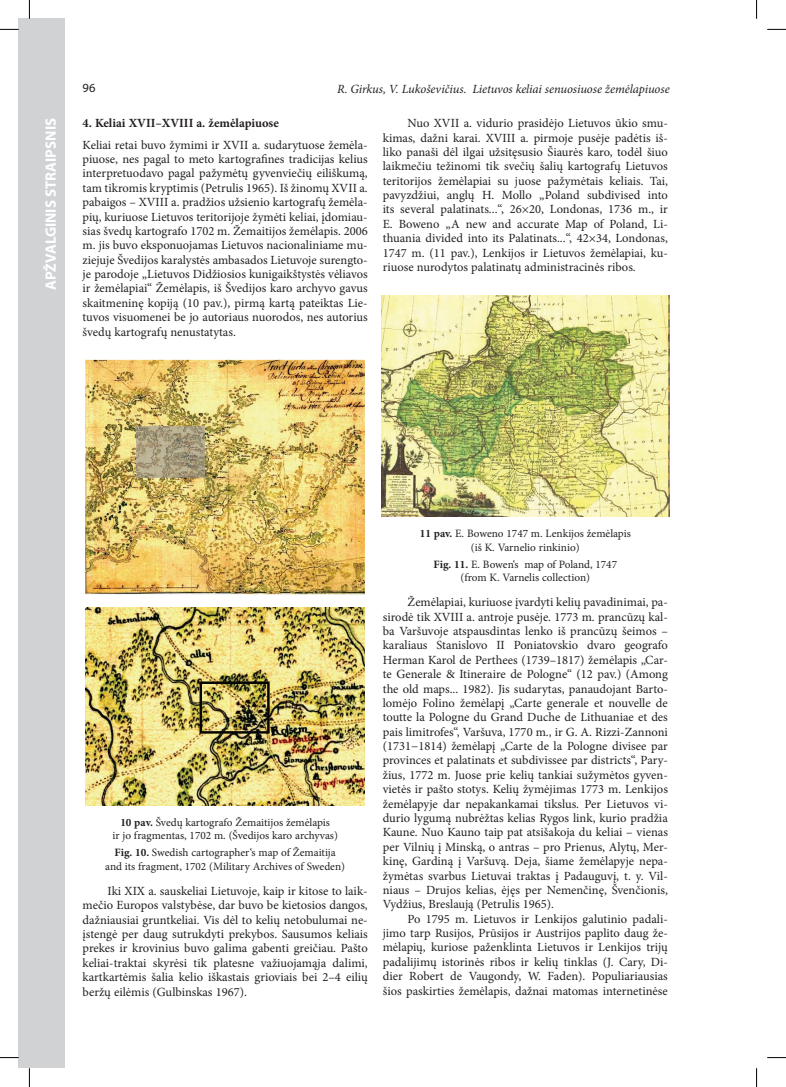
<style>
.page{position:relative;width:786px;height:1087px;background:#fff}
.page>*{position:absolute;margin:0;border:0;box-sizing:border-box;transform-origin:0 0}
.t1{font:700 15px "Myriad Pro";color:#fff}
.t2{font:12.5px/14.4px "Minion Pro";color:#231f20;text-align:justify}
.t3{font:italic 12.5px "Minion Pro";letter-spacing:-.005em;color:#231f20}
.t4{font:700 12.5px "Minion Pro";color:#231f20}
.t5{font:12.5px "Myriad Pro";color:#231f20}
.t6{font:11.25px/13.5px "Minion Pro";color:#231f20;text-align:center}
.s1{font-weight:700}
</style>
<div class="page">
<div style="left:19px;top:19px;width:46px;height:1049px;background:#d1d2d4"></div>
<img style="left:85px;top:360px;width:280px;height:234px">
<img style="left:85px;top:607px;width:279px;height:198px">
<img style="left:136px;top:427px;width:69px;height:50px">
<img style="left:199px;top:681px;width:70px;height:52px">
<img style="left:381px;top:295px;width:288px;height:221px">
<svg style="left:0;top:29px;width:19px;height:1px"></svg>
<svg style="left:767px;top:29px;width:18px;height:1px"></svg>
<svg style="left:0;top:1056px;width:19px;height:2px"></svg>
<svg style="left:767px;top:1057px;width:18px;height:1px"></svg>
<svg style="left:29px;top:0;width:1px;height:19px"></svg>
<svg style="left:29px;top:1068px;width:1px;height:18px"></svg>
<svg style="left:756px;top:0;width:1px;height:19px"></svg>
<svg style="left:756px;top:1068px;width:1px;height:18px"></svg>
<p class="t5" style="left:83px;top:80px;width:14px">96</p>
<p class="t3" style="left:337px;top:80px;width:334px">R. Girkus, V. Lukoševičius. Lietuvos keliai senuosiuose žemėlapiuose</p>
<p class="t1" style="left:41px;top:290px;width:174px;rotate:-90deg">APŽVALGINIS STRAIPSNIS</p>
<p class="t4" style="left:83px;top:114px;width:198px">4. Keliai XVII–XVIII a. žemėlapiuose</p>
<p class="t2" style="left:83px;top:137px;width:286px">Keliai retai buvo žymimi ir XVII a. sudarytuose žemėla&shy;piuose, nes pagal to meto kartografines tradicijas kelius interpretuodavo pagal pažymėtų gyvenviečių eiliškumą, tam tikromis kryptimis (Petrulis 1965). Iš žinomų XVII a. pabaigos – XVIII a. pradžios užsienio kartografų žemėla&shy;pių, kuriuose Lietuvos teritorijoje žymėti keliai, įdomiau&shy;sias švedų kartografo 1702 m. Žemaitijos žemėlapis. 2006 m. jis buvo eksponuojamas Lietuvos nacionaliniame mu&shy;ziejuje Švedijos karalystės ambasados Lietuvoje surengto&shy;je parodoje „Lietuvos Didžiosios kunigaikštystės vėliavos ir žemėlapiai“ Žemėlapis, iš Švedijos karo archyvo gavus skaitmeninę kopiją (10 pav.), pirmą kartą pateiktas Lie&shy;tuvos visuomenei be jo autoriaus nuorodos, nes autorius švedų kartografų nenustatytas.</p>
<p class="t2" style="left:382px;top:116px;width:286px;text-indent:25px">Nuo XVII a. vidurio prasidėjo Lietuvos ūkio smu&shy;kimas, dažni karai. XVIII a. pirmoje pusėje padėtis iš&shy;liko panaši dėl ilgai užsitęsusio Šiaurės karo, todėl šiuo laikmečiu težinomi tik svečių šalių kartografų Lietuvos teritorijos žemėlapiai su juose pažymėtais keliais. Tai, pavyzdžiui, anglų H. Mollo „Poland subdivised into its several palatinats...“, 26×20, Londonas, 1736 m., ir E. Boweno „A new and accurate Map of Poland, Li&shy;thuania divided into its Palatinats...“, 42×34, Londonas, 1747 m. (11 pav.), Lenkijos ir Lietuvos žemėlapiai, ku&shy;riuose nurodytos palatinatų administracinės ribos.</p>
<p class="t6" style="left:112px;top:815px;width:227px"><span class="s1">10 pav.</span> Švedų kartografo Žemaitijos žemėlapis<br>ir jo fragmentas, 1702 m. (Švedijos karo archyvas)</p>
<p class="t6" style="left:105px;top:845px;width:241px"><span class="s1">Fig. 10.</span> Swedish cartographer‘s map of Žemaitija and its fragment, 1702 (Military Archives of Sweden)</p>
<p class="t2" style="left:83px;top:883px;width:286px;text-indent:25px">Iki XIX a. sauskeliai Lietuvoje, kaip ir kitose to laik&shy;mečio Europos valstybėse, dar buvo be kietosios dangos, dažniausiai gruntkeliai. Vis dėl to kelių netobulumai ne&shy;įstengė per daug sutrukdyti prekybos. Sausumos keliais prekes ir krovinius buvo galima gabenti greičiau. Pašto keliai-traktai skyrėsi tik platesne važiuojamąja dalimi, kartkartėmis šalia kelio iškastais grioviais bei 2–4 eilių beržų eilėmis (Gulbinskas 1967).</p>
<p class="t6" style="left:419px;top:526px;width:212px"><span class="s1">11 pav.</span> E. Boweno 1747 m. Lenkijos žemėlapis (iš K. Varnelio rinkinio)</p>
<p class="t6" style="left:433px;top:557px;width:185px"><span class="s1">Fig. 11.</span> E. Bowen‘s map of Poland, 1747 (from K. Varnelis collection)</p>
<p class="t2" style="left:382px;top:595px;width:286px;text-indent:25px">Žemėlapiai, kuriuose įvardyti kelių pavadinimai, pa&shy;sirodė tik XVIII a. antroje pusėje. 1773 m. prancūzų kal&shy;ba Varšuvoje atspausdintas lenko iš prancūzų šeimos – karaliaus Stanislovo II Poniatovskio dvaro geografo Herman Karol de Perthees (1739–1817) žemėlapis „Car&shy;te Generale &amp; Itineraire de Pologne“ (12 pav.) (Among the old maps... 1982). jis sudarytas, panaudojant Barto&shy;lomėjo Folino žemėlapį „Carte generale et nouvelle de toutte la Pologne du Grand Duche de Lithuaniae et des pais limitrofes“, Varšuva, 1770 m., ir G. A. Rizzi-Zannoni (1731−1814) žemėlapį „Carte de la Pologne divisee par provinces et palatinats et subdivissee par districts“, Pary&shy;žius, 1772 m. juose prie kelių tankiai sužymėtos gyven&shy;vietės ir pašto stotys. Kelių žymėjimas 1773 m. Lenkijos žemėlapyje dar nepakankamai tikslus. Per Lietuvos vi&shy;durio lygumą nubrėžtas kelias Rygos link, kurio pradžia Kaune. Nuo Kauno taip pat atsišakoja du keliai – vienas per Vilnių į Minską, o antras – pro Prienus, Alytų, Mer&shy;kinę, Gardiną į Varšuvą. Deja, šiame žemėlapyje nepa&shy;žymėtas svarbus Lietuvai traktas į Padauguvį, t. y. Vil&shy;niaus – Drujos kelias, ėjęs per Nemenčinę, Švenčionis, Vydžius, Breslaują (Petrulis 1965).</p>
<p class="t2" style="left:382px;top:911px;width:286px;text-indent:25px">Po 1795 m. Lietuvos ir Lenkijos galutinio padali&shy;jimo tarp Rusijos, Prūsijos ir Austrijos paplito daug že&shy;mėlapių, kuriose paženklinta Lietuvos ir Lenkijos trijų padalijimų istorinės ribos ir kelių tinklas (j. Cary, Di&shy;dier Robert de Vaugondy, W. Faden). Populiariausias šios paskirties žemėlapis, dažnai matomas internetinėse</p>
</div>
